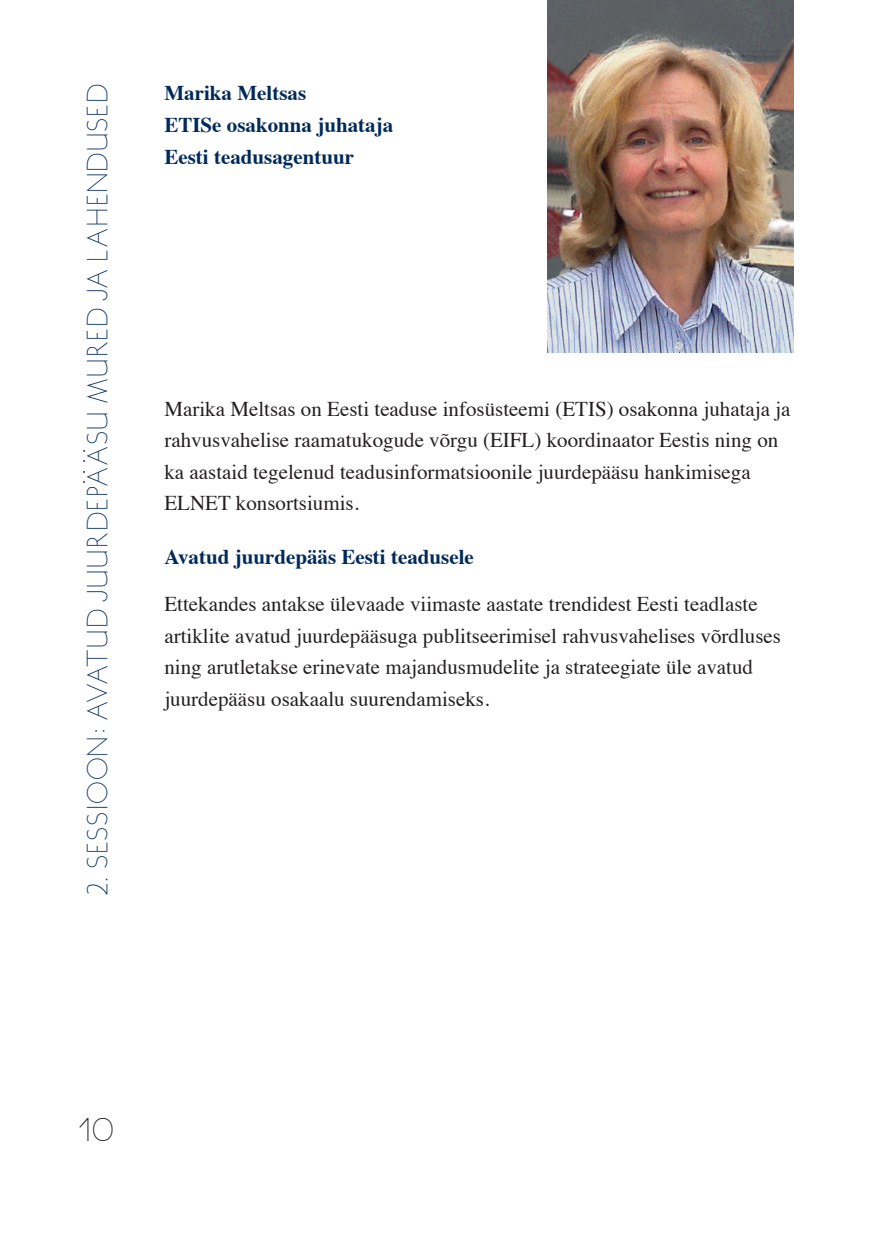
<style>
.page{position:relative;width:896px;height:1248px;background:#fff}
.page>*{position:absolute;margin:0;border:0;box-sizing:border-box;transform-origin:0 0}
.t1{font:36px "SOLUMVERBA";color:#231f20}
.t2{font:32px "SOLUMVERBA";letter-spacing:.02em;color:#002a5a}
.t3{font:21px/31.6px "Times";color:#231f20}
.t4{font:700 21px/31.6px "Times";color:#002a5a}
</style>
<div class="page">
<img style="left:547px;top:0;width:247px;height:352px">
<h2 class="t2" style="left:81px;top:896px;width:814px;rotate:-90deg">2. SESSIOON: AVATUD JUURDEPÄÄSU MURED JA LAHENDUSED</h2>
<p class="t4" style="left:164px;top:75px;width:230px">Marika Meltsas<br>ETISe osakonna juhataja<br>Eesti teadusagentuur</p>
<p class="t3" style="left:164px;top:391px;width:627px">Marika Meltsas on Eesti teaduse infosüsteemi (ETIS) osakonna juhataja ja rahvusvahelise raamatukogude võrgu (EIFL) koordinaator Eestis ning on ka aastaid tegelenud teadusinformatsioonile juurdepääsu hankimisega ELNET konsortsiumis.</p>
<p class="t4" style="left:164px;top:538px;width:311px">Avatud juurdepääs Eesti teadusele</p>
<p class="t3" style="left:164px;top:586px;width:618px">Ettekandes antakse ülevaade viimaste aastate trendidest Eesti teadlaste artiklite avatud juurdepääsuga publitseerimisel rahvusvahelises võrdluses ning arutletakse erinevate majandusmudelite ja strateegiate üle avatud juurdepääsu osakaalu suurendamiseks.</p>
<h1 class="t1" style="left:79px;top:1110px;width:37px">10</h1>
</div>
